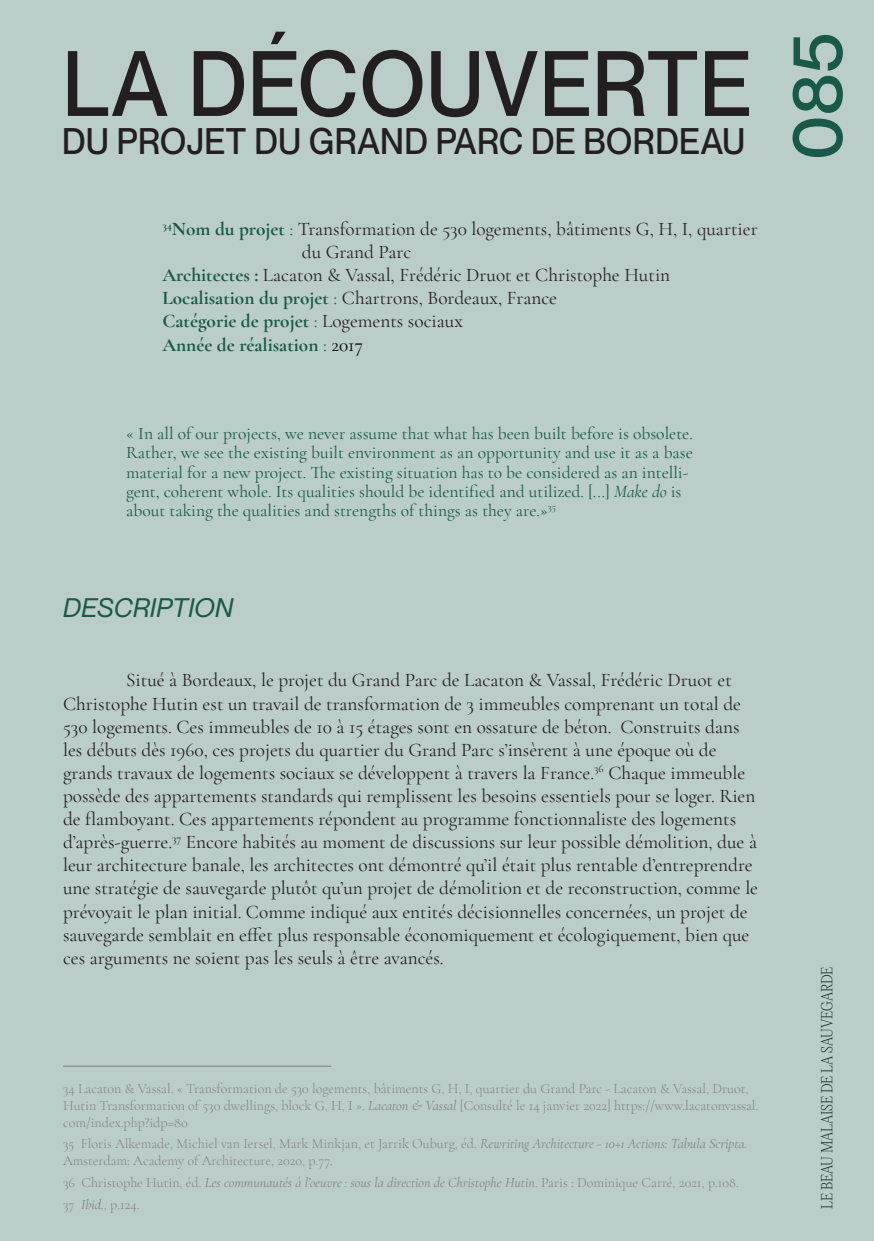
<style>
.page{position:relative;width:874px;height:1241px;background:#fff}
.page>*{position:absolute;margin:0;border:0;box-sizing:border-box;transform-origin:0 0}
.t1{font:500 90.65px "PP Neue Montreal";letter-spacing:.01em;color:#231f20;scale:.94 1}
.t2{font:500 70px "PP Neue Montreal";color:#185949}
.t3{font:500 36.23px "PP Neue Montreal";color:#231f20;scale:.94 1}
.Titre2{font:italic 26.25px "PP Neue Montreal";color:#185949}
.Texte_Normal{font:19.25px/23.1px "Cormorant Garamond";color:#231f20}
.Texte_Normal-2{font:700 19.25px "Cormorant Garamond";color:#185949}
.Texte_Longue_Citatio{font:17.5px/19.2px "Cormorant Garamond";color:#185949}
.Note_de_bas_de_page{font:300 14px/16.8px "Cormorant Garamond";color:#808285}
.Note_de_bas_de_page-2{font:italic 14px "Cormorant Garamond";color:#808285}
.t4{font:200 14px "PP Editorial New";letter-spacing:-.01em;color:#231f20}
.s1{font-weight:700;color:#185949}
.s2{color:#185949}
.s3{font-weight:400}
.s4{font-weight:400;color:#231f20}
.s5{font-weight:400;color:#000}
.s6{font-style:italic}
.s7{font-weight:400;font-style:italic}
.s8{font-weight:300;font-style:normal}
</style>
<div class="page">
<div style="left:0;top:0;width:873px;height:1240px;background:#bacdc8"></div>
<hr style="left:63px;top:1065px;width:268px;height:1px;background:#808285">
<p class="t1" style="left:62px;top:30px;width:734px">LA DÉCOUVERTE</p>
<p class="t3" style="left:62px;top:119px;width:727px">DU PROJET DU GRAND PARC DE BORDEAU</p>
<p class="Texte_Normal" style="left:302px;top:217px;width:457px;text-indent:-139px"><sup>34</sup><span class="s1">Nom du projet</span> <span class="s2">:</span> Transformation de 530 logements, bâtiments G, H, I, quartier du Grand Parc</p>
<p class="Texte_Normal" style="left:162px;top:263px;width:509px"><span class="s1">Architectes :</span> Lacaton &amp; Vassal, Frédéric Druot et Christophe Hutin</p>
<p class="Texte_Normal" style="left:162px;top:286px;width:396px"><span class="s1">Localisation du projet</span> <span class="s2">:</span> Chartrons, Bordeaux, France</p>
<p class="Texte_Normal-2" style="left:162px;top:309px;width:302px">Catégorie de projet <span class="s3">:</span> <span class="s4">Logements sociaux</span></p>
<p class="Texte_Normal-2" style="left:162px;top:332px;width:202px">Année de réalisation <span class="s3">:</span> <span class="s5">2017</span></p>
<p class="Texte_Longue_Citatio" style="left:126px;top:424px;width:568px">« In all of our projects, we never assume that what has been built before is obsolete.<br>Rather, we see the existing built environment as an opportunity and use it as a base material for a new project. The existing situation has to be considered as an intelli&shy;gent, coherent whole. Its qualities should be identified and utilized. [...] <span class="s6">Make do</span> is about taking the qualities and strengths of things as they are.»<sup>35</sup></p>
<p class="Titre2" style="left:63px;top:592px;width:171px">DESCRIPTION</p>
<p class="Texte_Normal" style="left:63px;top:668px;width:696px;text-indent:63px">Situé à Bordeaux, le projet du Grand Parc de Lacaton &amp; Vassal, Frédéric Druot et Christophe Hutin est un travail de transformation de 3 immeubles comprenant un total de 530 logements. Ces immeubles de 10 à 15 étages sont en ossature de béton. Construits dans les débuts dès 1960, ces projets du quartier du Grand Parc s’insèrent à une époque où de grands travaux de logements sociaux se développent à travers la France.<sup>36</sup> Chaque immeuble possède des appartements standards qui remplissent les besoins essentiels pour se loger. Rien de flamboyant. Ces appartements répondent au programme fonctionnaliste des logements d’après-guerre.<sup>37</sup> Encore habités au moment de discussions sur leur possible démolition, due à leur architecture banale, les architectes ont démontré qu’il était plus rentable d’entreprendre une stratégie de sauvegarde plutôt qu’un projet de démolition et de reconstruction, comme le prévoyait le plan initial. Comme indiqué aux entités décisionnelles concernées, un projet de sauvegarde semblait en effet plus responsable économiquement et écologiquement, bien que ces arguments ne soient pas les seuls à être avancés.</p>
<p class="Note_de_bas_de_page" style="left:63px;top:1079px;width:696px">34 Lacaton &amp; Vassal. « Transformation de 530 logements, bâtiments G, H, I, quartier du Grand Parc - Lacaton &amp; Vassal, Druot,<br>Hutin Transformation of 530 dwellings, block G, H, I ». <span class="s7">Lacaton &amp; Vassal</span> [Consulté le 14 janvier 2022] https://www.lacatonvassal. com/index.php?idp=80</p>
<p class="Note_de_bas_de_page" style="left:63px;top:1135px;width:685px">35 Floris Alkemade, Michiel van Iersel, Mark Minkjan, et Jarrik Ouburg, éd. <span class="s7">Rewriting Architecture - 10+1 Actions: Tabula Scripta.<br></span>Amsterdam: Academy of Architecture, 2020, p.77.</p>
<p class="Note_de_bas_de_page-2" style="left:63px;top:1173px;width:677px"><span class="s8">36 Christophe Hutin, éd.</span> Les communautés à l’oeuvre : sous la direction de Christophe Hutin<span class="s8">. Paris : Dominique Carré , 2021, p.108.</span></p>
<p class="Note_de_bas_de_page" style="left:63px;top:1195px;width:78px">37 <span class="s7">Ibid.</span>, p.124.</p>
<h2 class="t2" style="left:775px;top:160px;width:130px;rotate:-90deg">085</h2>
<p class="t4" style="left:817px;top:1208px;width:243px;rotate:-90deg">LE BEAU MALAISE DE LA SAUVEGARDE</p>
</div>
